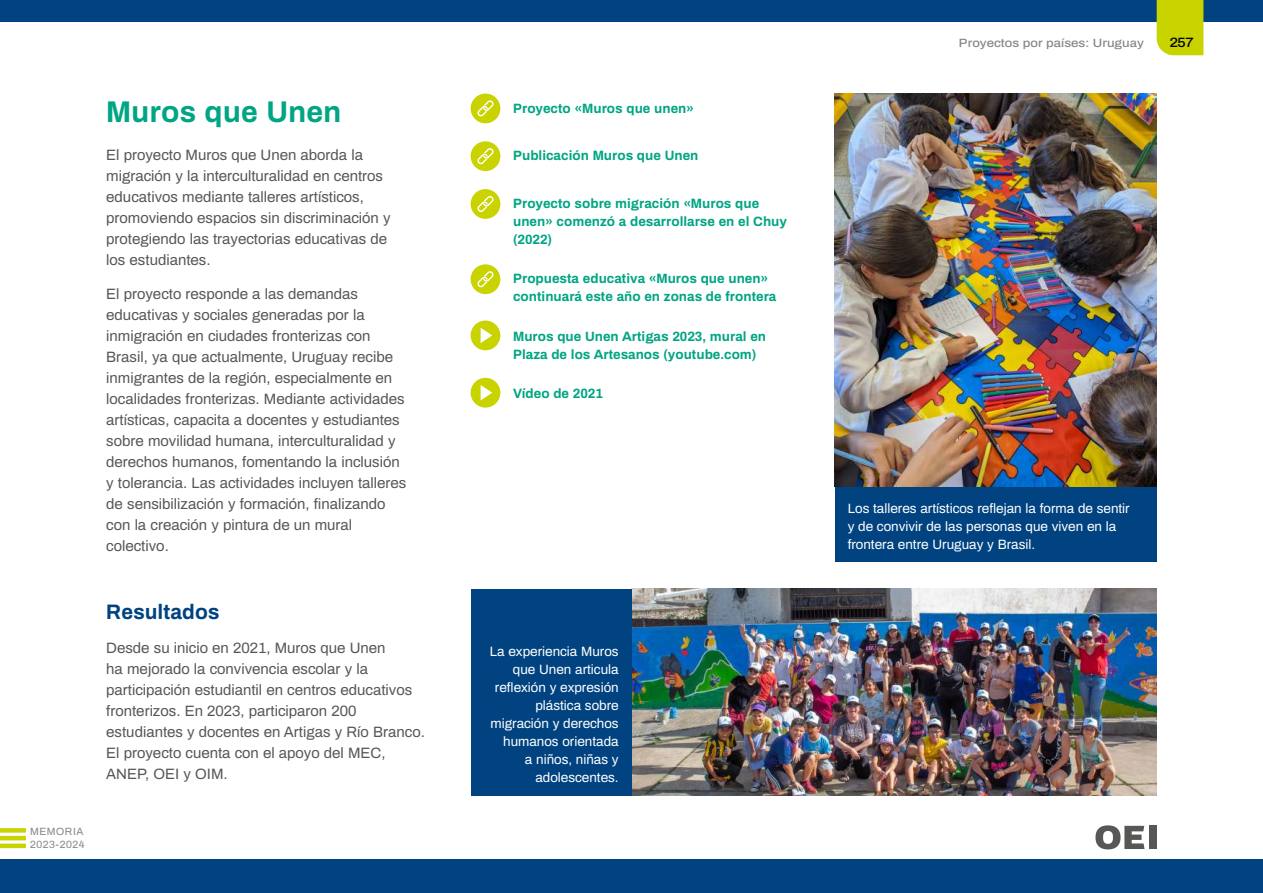
<style>
.page{position:relative;width:1263px;height:893px;background:#fff}
.page>*{position:absolute;margin:0;border:0;box-sizing:border-box;transform-origin:0 0}
.t1{font:700 30px "Archivo";color:#00a583}
.t2{font:700 21px "Archivo";color:#004380}
.t3{font:15px/21px "Archivo";color:#575756}
.t4{font:700 13.5px/18px "Archivo";color:#00a583}
.t5{font:13.5px/18px "Archivo";color:#fff;text-align:right}
.t6{font:500 13.5px "Archivo";color:#000;scale:1.1 1}
.t7{font:500 12px "Archivo";color:#878787;scale:1.1 1}
.t8{font:10.5px/12.6px "Archivo";letter-spacing:.05em;color:#878787}
</style>
<div class="page">
<div style="left:0;top:0;width:1263px;height:21px;background:#004380"></div>
<div style="left:0;top:859px;width:1263px;height:34px;background:#004380"></div>
<div style="left:1157px;top:0;width:46px;height:55px;background:#c8d300"></div>
<svg style="left:1095px;top:825px;width:49px;height:24px"></svg>
<div style="left:1149px;top:826px;width:8px;height:23px;background:#575756"></div>
<hr style="left:0;top:844px;width:26px;height:4px;background:#c8d300">
<hr style="left:0;top:836px;width:26px;height:4px;background:#c8d300">
<div style="left:0;top:828px;width:26px;height:5px;background:#c8d300"></div>
<div style="left:471px;top:94px;width:29px;height:29px;background:#c8d300;border-radius:50%"></div>
<svg style="left:477px;top:100px;width:16px;height:16px"></svg>
<div style="left:471px;top:141px;width:29px;height:30px;background:#c8d300;border-radius:50%"></div>
<svg style="left:477px;top:148px;width:16px;height:16px"></svg>
<div style="left:471px;top:189px;width:29px;height:30px;background:#c8d300;border-radius:50%"></div>
<svg style="left:477px;top:196px;width:16px;height:16px"></svg>
<div style="left:471px;top:264px;width:29px;height:30px;background:#c8d300;border-radius:50%"></div>
<svg style="left:477px;top:271px;width:16px;height:16px"></svg>
<div style="left:471px;top:321px;width:29px;height:29px;background:#c8d300;border-radius:50%"></div>
<svg style="left:481px;top:328px;width:11px;height:15px"></svg>
<div style="left:471px;top:378px;width:29px;height:30px;background:#c8d300;border-radius:50%"></div>
<svg style="left:481px;top:385px;width:11px;height:15px"></svg>
<img style="left:631px;top:589px;width:526px;height:206px">
<img style="left:835px;top:94px;width:322px;height:393px">
<div style="left:471px;top:589px;width:160px;height:206px;background:#004380"></div>
<div style="left:835px;top:487px;width:322px;height:74px;background:#004380"></div>
<p class="t8" style="left:30px;top:825px;width:56px">MEMORIA<br>2023-2024</p>
<h1 class="t1" style="left:106px;top:90px;width:237px">Muros que Unen</h1>
<p class="t3" style="left:106px;top:144px;width:286px">El proyecto Muros que Unen aborda la migración y la interculturalidad en centros educativos mediante talleres artísticos, promoviendo espacios sin discriminación y protegiendo las trayectorias educativas de los estudiantes.</p>
<p class="t3" style="left:106px;top:282px;width:302px">El proyecto responde a las demandas educativas y sociales generadas por la inmigración en ciudades fronterizas con Brasil, ya que actualmente, Uruguay recibe inmigrantes de la región, especialmente en localidades fronterizas. Mediante actividades artísticas, capacita a docentes y estudiantes sobre movilidad humana, interculturalidad y derechos humanos, fomentando la inclusión y tolerancia. Las actividades incluyen talleres de sensibilización y formación, finalizando con la creación y pintura de un mural colectivo.</p>
<h2 class="t2" style="left:106px;top:596px;width:115px">Resultados</h2>
<p class="t3" style="left:106px;top:636px;width:320px">Desde su inicio en 2021, Muros que Unen<br>ha mejorado la convivencia escolar y la participación estudiantil en centros educativos fronterizos. En 2023, participaron 200 estudiantes y docentes en Artigas y Río Branco.<br>El proyecto cuenta con el apoyo del MEC, ANEP, OEI y OIM.</p>
<p class="t4" style="left:513px;top:98px;width:182px">Proyecto «Muros que unen»</p>
<p class="t4" style="left:513px;top:146px;width:187px">Publicación Muros que Unen</p>
<p class="t4" style="left:513px;top:194px;width:275px">Proyecto sobre migración «Muros que unen» comenzó a desarrollarse en el Chuy (2022)</p>
<p class="t4" style="left:513px;top:269px;width:265px">Propuesta educativa «Muros que unen» continuará este año en zonas de frontera</p>
<p class="t4" style="left:513px;top:327px;width:255px">Muros que Unen Artigas 2023, mural en<br>Plaza de los Artesanos (youtube.com)</p>
<p class="t4" style="left:513px;top:384px;width:91px">Vídeo de 2021</p>
<p class="t5" style="left:490px;top:642px;width:131px">La experiencia Muros que Unen articula reflexión y expresión plástica sobre migración y derechos humanos orientada<br>a niños, niñas y adolescentes.</p>
<p class="t7" style="left:959px;top:34px;width:170px">Proyectos por países: Uruguay</p>
<p class="t6" style="left:1170px;top:32px;width:23px">257</p>
<p class="t5" style="left:848px;top:498px;width:284px;text-align:left">Los talleres artísticos reflejan la forma de sentir y de convivir de las personas que viven en la frontera entre Uruguay y Brasil.</p>
</div>
